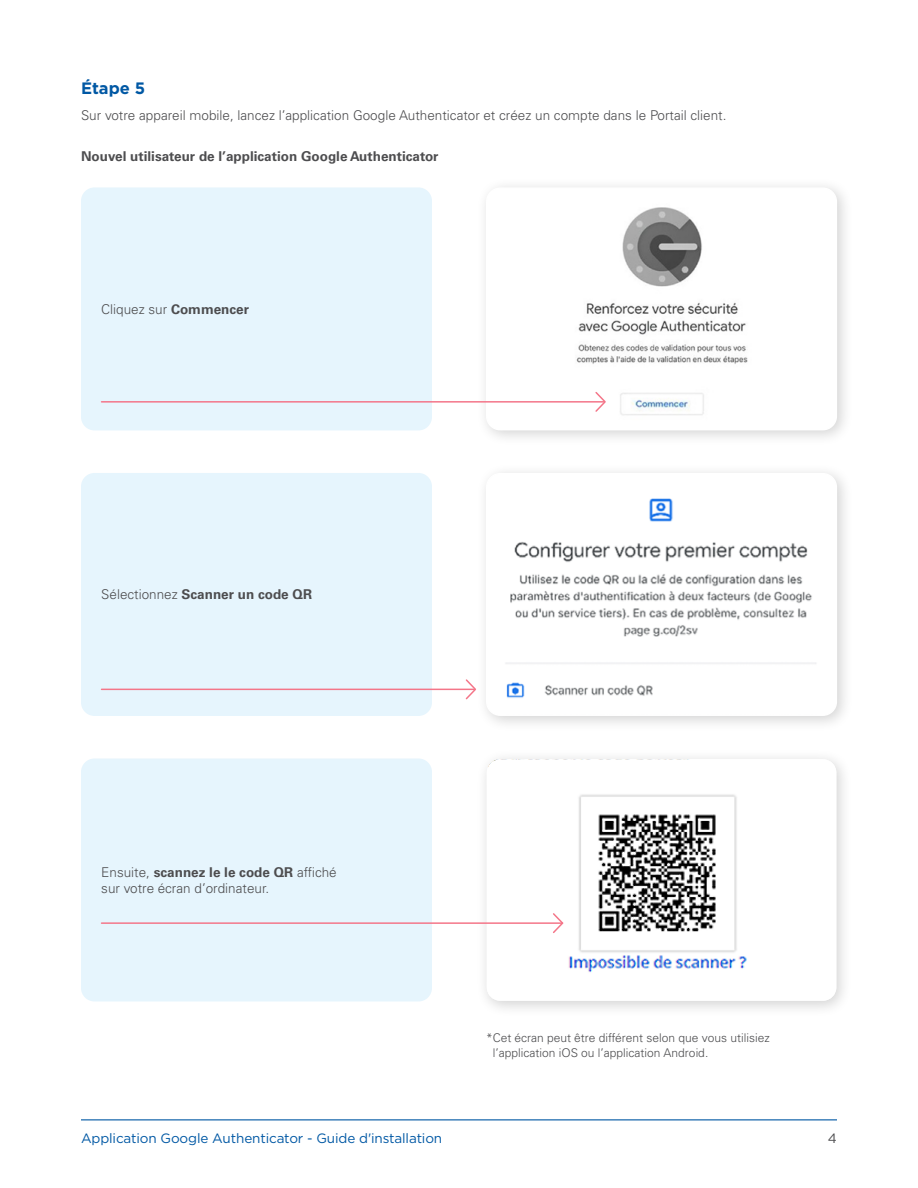
<style>
.page{position:relative;width:918px;height:1188px;background:#fff}
.page>*{position:absolute;margin:0;border:0;box-sizing:border-box;transform-origin:0 0}
.t1{font:700 16.5px "Gotham";color:#0058a4}
.t2{font:300 13.5px/16.5px "Univers LT Pro 45";color:#4d4d4f}
.t3{font:700 13.5px "Univers LT Pro 65";color:#4d4d4f}
.t4{font:13.5px "Gotham";letter-spacing:-.01em;color:#0058a4}
.t5{font:13.5px "Gotham";color:#4d4d4f}
.t6{font:300 12px/15px "Univers LT Pro 45";color:#4d4d4f}
.s1{font-family:"Univers LT Pro 65";font-weight:700}
.s2{font-family:"Univers LT Pro 45";font-weight:300}
</style>
<div class="page">
<hr style="left:81px;top:1119px;width:756px;height:1px;background:#0058a4">
<div style="left:476px;top:463px;width:377px;height:269px;background:#000;opacity:.18"></div>
<img style="left:487px;top:474px;width:349px;height:241px">
<div style="left:486px;top:473px;width:351px;height:243px;border:2px solid #fff;border-radius:14px"></div>
<div style="left:81px;top:473px;width:351px;height:243px;background:#e6f5fd;border-radius:14px"></div>
<svg style="left:464px;top:678px;width:13px;height:23px"></svg>
<hr style="left:102px;top:689px;width:372px;height:1px;background:#f47689">
<div style="left:476px;top:177px;width:377px;height:270px;background:#000;opacity:.18"></div>
<img style="left:487px;top:188px;width:349px;height:242px">
<div style="left:486px;top:187px;width:351px;height:243px;border:2px solid #fff;border-radius:14px"></div>
<div style="left:81px;top:187px;width:351px;height:243px;background:#e6f5fd;border-radius:14px"></div>
<svg style="left:594px;top:390px;width:13px;height:23px"></svg>
<hr style="left:102px;top:401px;width:502px;height:2px;background:#f47689">
<div style="left:476px;top:748px;width:377px;height:270px;background:#000;opacity:.18"></div>
<img style="left:487px;top:759px;width:349px;height:242px">
<div style="left:487px;top:759px;width:349px;height:242px;border:14px solid #fff;border-radius:7px"></div>
<div style="left:81px;top:758px;width:351px;height:243px;background:#e6f5fd;border-radius:14px"></div>
<svg style="left:551px;top:912px;width:14px;height:23px"></svg>
<hr style="left:102px;top:922px;width:461px;height:2px;background:#f47689">
<h3 class="t1" style="left:81px;top:77px;width:66px">Étape 5</h3>
<p class="t2" style="left:81px;top:107px;width:647px">Sur votre appareil mobile, lancez l’application Google Authenticator et créez un compte dans le Portail client.</p>
<h4 class="t3" style="left:81px;top:147px;width:359px">Nouvel utilisateur de l’application Google Authenticator</h4>
<p class="t2" style="left:101px;top:300px;width:149px">Cliquez sur <span class="s1">Commencer</span></p>
<p class="t3" style="left:101px;top:585px;width:212px"><span class="s2">Sélectionnez</span> Scanner un code QR</p>
<p class="t2" style="left:101px;top:863px;width:237px">Ensuite, <span class="s1">scannez le le code QR</span> affiché sur votre écran d’ordinateur.</p>
<p class="t6" style="left:493px;top:1030px;width:278px;text-indent:-7px">*Cet écran peut être différent selon que vous utilisiez l’application iOS ou l’application Android.</p>
<p class="t4" style="left:81px;top:1130px;width:363px">Application Google Authenticator - Guide d'installation</p>
<p class="t5" style="left:828px;top:1130px;width:11px">4</p>
</div>
